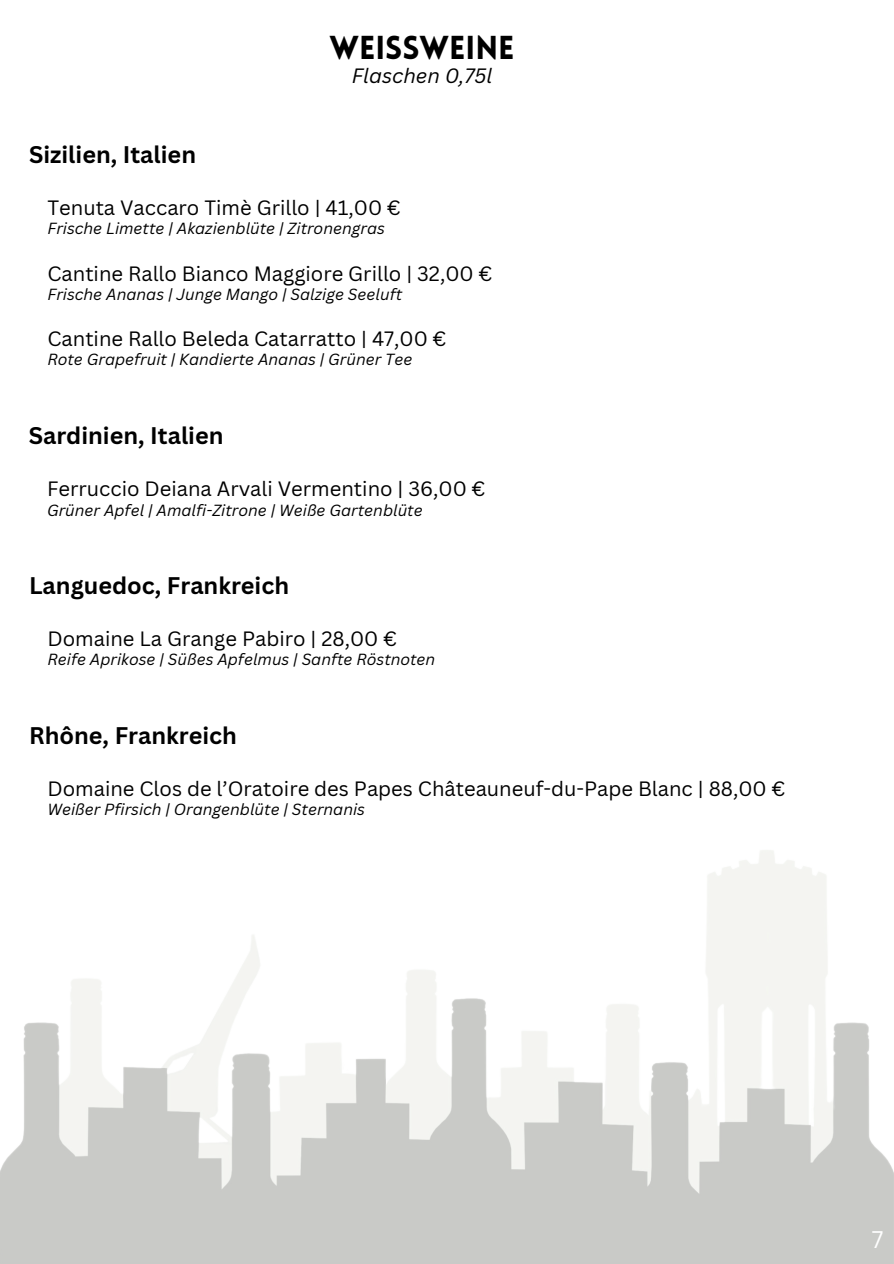
<style>
.page{position:relative;width:894px;height:1264px;background:#fff}
.page>*{position:absolute;margin:0;border:0;box-sizing:border-box;transform-origin:0 0}
.t1{font:900 32.4px "Lovelo";color:#000}
.t2{font:700 23.4px "Canva Sans";color:#000}
.t3{font:23.4px "Canva Sans";color:#fff}
.t4{font:20.25px "Canva Sans";color:#000}
.t5{font:italic 20.25px "Canva Sans";color:#000}
.t6{font:italic 15.75px "Canva Sans";color:#000}
</style>
<div class="page">
<img style="left:0;top:850px;width:893px;height:413px">
<h1 class="t1" style="left:329px;top:35px;width:186px">WEISSWEINE</h1>
<h3 class="t2" style="left:29px;top:138px;width:168px">Sizilien, Italien</h3>
<p class="t5" style="left:352px;top:61px;width:142px">Flaschen 0,75l</p>
<p class="t4" style="left:47px;top:194px;width:354px">Tenuta Vaccaro Timè Grillo | 41,00 €</p>
<p class="t6" style="left:47px;top:218px;width:339px">Frische Limette | Akazienblüte | Zitronengras</p>
<h3 class="t4" style="left:47px;top:259px;width:446px">Cantine Rallo Bianco Maggiore Grillo | 32,00 €</h3>
<h3 class="t6" style="left:47px;top:283px;width:356px">Frische Ananas | Junge Mango | Salzige Seeluft</h3>
<p class="t4" style="left:47px;top:324px;width:400px">Cantine Rallo Beleda Catarratto | 47,00 €</p>
<p class="t6" style="left:47px;top:348px;width:366px">Rote Grapefruit | Kandierte Ananas | Grüner Tee</p>
<p class="t2" style="left:29px;top:419px;width:196px">Sardinien, Italien</p>
<p class="t4" style="left:47px;top:475px;width:439px">Ferruccio Deiana Arvali Vermentino | 36,00 €</p>
<p class="t6" style="left:47px;top:499px;width:377px">Grüner Apfel | Amalfi-Zitrone | Weiße Gartenblüte</p>
<p class="t2" style="left:29px;top:569px;width:261px">Languedoc, Frankreich</p>
<p class="t4" style="left:47px;top:624px;width:351px">Domaine La Grange Pabiro | 28,00 €</p>
<p class="t6" style="left:47px;top:648px;width:389px">Reife Aprikose | Süßes Apfelmus | Sanfte Röstnoten</p>
<p class="t2" style="left:29px;top:718px;width:209px">Rhône, Frankreich</p>
<h3 class="t4" style="left:47px;top:774px;width:739px">Domaine Clos de l’Oratoire des Papes Châteauneuf-du-Pape Blanc | 88,00 €</h3>
<h3 class="t6" style="left:47px;top:798px;width:319px">Weißer Pfirsich | Orangenblüte | Sternanis</h3>
<p class="t3" style="left:871px;top:1222px;width:13px">7</p>
</div>
